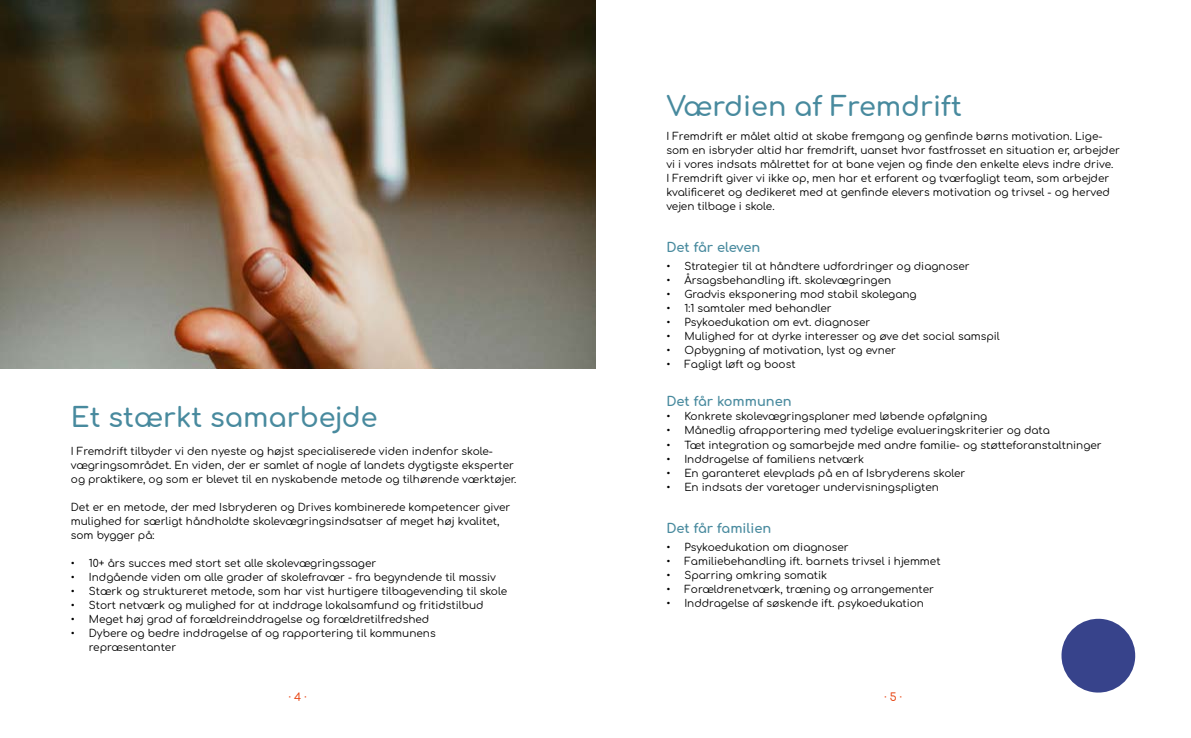
<style>
.page{position:relative;width:1191px;height:738px;background:#fff}
.page>*{position:absolute;margin:0;border:0;box-sizing:border-box;transform-origin:0 0}
.t1{font:600 27px "Comfortaa";color:#488a9e}
.t2{font:13px "Comfortaa";color:#488a9e}
.t3{font:500 11px "Comfortaa";color:#e74310}
.t4{font:10.5px/14px "Comfortaa";color:#000}
</style>
<div class="page">
<img style="left:0;top:0;width:595px;height:369px">
<svg style="left:1061px;top:618px;width:75px;height:75px"></svg>
<h1 class="t1" style="left:71px;top:392px;width:308px">Et stærkt samarbejde</h1>
<p class="t4" style="left:71px;top:442px;width:447px">I Fremdrift tilbyder vi den nyeste og højst specialiserede viden indenfor skole&shy;vægringsområdet. En viden, der er samlet af nogle af landets dygtigste eksperter og praktikere, og som er blevet til en nyskabende metode og tilhørende værktøjer.</p>
<p class="t4" style="left:71px;top:498px;width:441px">Det er en metode, der med Isbryderen og Drives kombinerede kompetencer giver mulighed for særligt håndholdte skolevægringsindsatser af meget høj kvalitet, som bygger på:</p>
<p class="t4" style="left:71px;top:554px;width:307px">• 10+ års succes med stort set alle skolevægringssager</p>
<p class="t4" style="left:71px;top:568px;width:426px">• Indgående viden om alle grader af skolefravær - fra begyndende til massiv</p>
<p class="t4" style="left:71px;top:582px;width:438px">• Stærk og struktureret metode, som har vist hurtigere tilbagevending til skole</p>
<p class="t4" style="left:71px;top:596px;width:414px">• Stort netværk og mulighed for at inddrage lokalsamfund og fritidstilbud</p>
<p class="t4" style="left:71px;top:610px;width:360px">• Meget høj grad af forældreinddragelse og forældretilfredshed</p>
<p class="t4" style="left:89px;top:624px;width:348px;text-indent:-18px">• Dybere og bedre inddragelse af og rapportering til kommunens repræsentanter</p>
<h1 class="t1" style="left:666px;top:82px;width:297px">Værdien af Fremdrift</h1>
<p class="t4" style="left:666px;top:128px;width:455px">I Fremdrift er målet altid at skabe fremgang og genfinde børns motivation. Lige&shy;som en isbryder altid har fremdrift, uanset hvor fastfrosset en situation er, arbejder vi i vores indsats målrettet for at bane vejen og finde den enkelte elevs indre drive.<br>I Fremdrift giver vi ikke op, men har et erfarent og tværfagligt team, som arbejder kvalificeret og dedikeret med at genfinde elevers motivation og trivsel - og herved vejen tilbage i skole.</p>
<p class="t2" style="left:666px;top:235px;width:95px">Det får eleven</p>
<p class="t4" style="left:666px;top:258px;width:305px">• Strategier til at håndtere udfordringer og diagnoser</p>
<p class="t4" style="left:666px;top:272px;width:226px">• Årsagsbehandling ift. skolevægringen</p>
<p class="t4" style="left:666px;top:286px;width:252px">• Gradvis eksponering mod stabil skolegang</p>
<p class="t4" style="left:666px;top:300px;width:167px">• 1:1 samtaler med behandler</p>
<p class="t4" style="left:666px;top:314px;width:205px">• Psykoedukation om evt. diagnoser</p>
<p class="t4" style="left:666px;top:328px;width:335px">• Mulighed for at dyrke interesser og øve det social samspil</p>
<p class="t4" style="left:666px;top:342px;width:231px">• Opbygning af motivation, lyst og evner</p>
<p class="t4" style="left:666px;top:356px;width:131px">• Fagligt løft og boost</p>
<p class="t2" style="left:666px;top:389px;width:127px">Det får kommunen</p>
<p class="t4" style="left:666px;top:408px;width:322px">• Konkrete skolevægringsplaner med løbende opfølgning</p>
<p class="t4" style="left:666px;top:422px;width:385px">• Månedlig afrapportering med tydelige evalueringskriterier og data</p>
<p class="t4" style="left:666px;top:436px;width:437px">• Tæt integration og samarbejde med andre familie- og støtteforanstaltninger</p>
<p class="t4" style="left:666px;top:450px;width:199px">• Inddragelse af familiens netværk</p>
<p class="t4" style="left:666px;top:464px;width:300px">• En garanteret elevplads på en af Isbryderens skoler</p>
<p class="t4" style="left:666px;top:478px;width:274px">• En indsats der varetager undervisningspligten</p>
<p class="t2" style="left:666px;top:515px;width:106px">Det får familien</p>
<p class="t4" style="left:666px;top:538px;width:184px">• Psykoedukation om diagnoser</p>
<p class="t4" style="left:666px;top:552px;width:276px">• Familiebehandling ift. barnets trivsel i hjemmet</p>
<p class="t4" style="left:666px;top:566px;width:162px">• Sparring omkring somatik</p>
<p class="t4" style="left:666px;top:580px;width:269px">• Forældrenetværk, træning og arrangementer</p>
<p class="t4" style="left:666px;top:594px;width:259px">• Inddragelse af søskende ift. psykoedukation</p>
<p class="t3" style="left:289px;top:686px;width:19px">· 4 ·</p>
<p class="t3" style="left:884px;top:686px;width:19px">· 5 ·</p>
</div>
